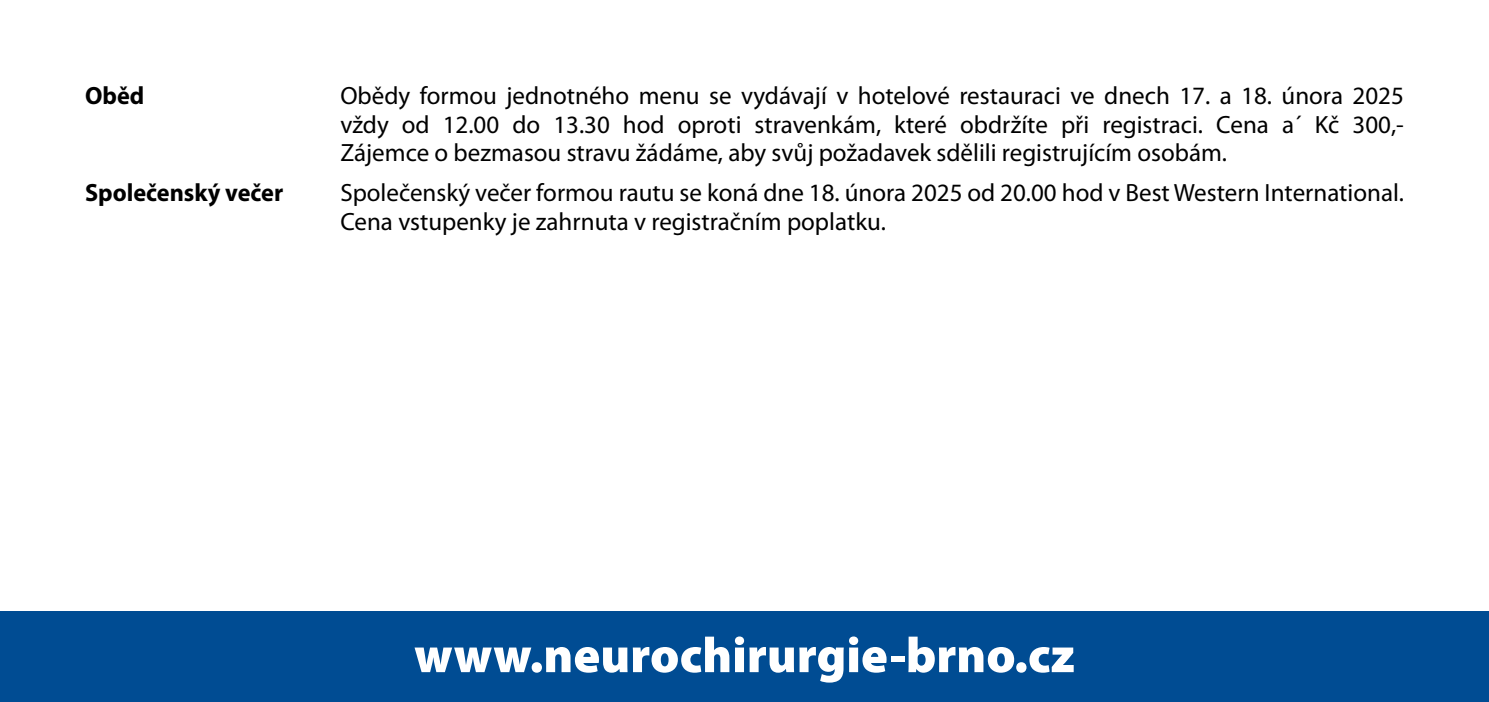
<style>
.page{position:relative;width:1489px;height:702px;background:#fff}
.page>*{position:absolute;margin:0;border:0;box-sizing:border-box;transform-origin:0 0}
.t1{font:900 50px "Myriad Pro";color:#fff}
.t2{font:25px/28.8px "Myriad Pro";color:#000;text-align:justify}
.t3{font:700 25px "Myriad Pro";color:#000}
</style>
<div class="page">
<div style="left:0;top:611px;width:1488px;height:91px;background:#004c93"></div>
<p class="t3" style="left:85px;top:79px;width:61px">Oběd</p>
<p class="t2" style="left:340px;top:81px;width:1064px">Obědy formou jednotného menu se vydávají v hotelové restauraci ve dnech 17. a 18. února 2025 vždy od 12.00 do 13.30 hod oproti stravenkám, které obdržíte při registraci. Cena a´ Kč 300,- Zájemce o bezmasou stravu žádáme, aby svůj požadavek sdělili registrujícím osobám.</p>
<p class="t3" style="left:85px;top:176px;width:200px">Společenský večer</p>
<p class="t2" style="left:340px;top:178px;width:1065px">Společenský večer formou rautu se koná dne 18. února 2025 od 20.00 hod v Best Western International.<br>Cena vstupenky je zahrnuta v registračním poplatku.</p>
<h1 class="t1" style="left:414px;top:622px;width:662px">www.neurochirurgie-brno.cz</h1>
</div>
